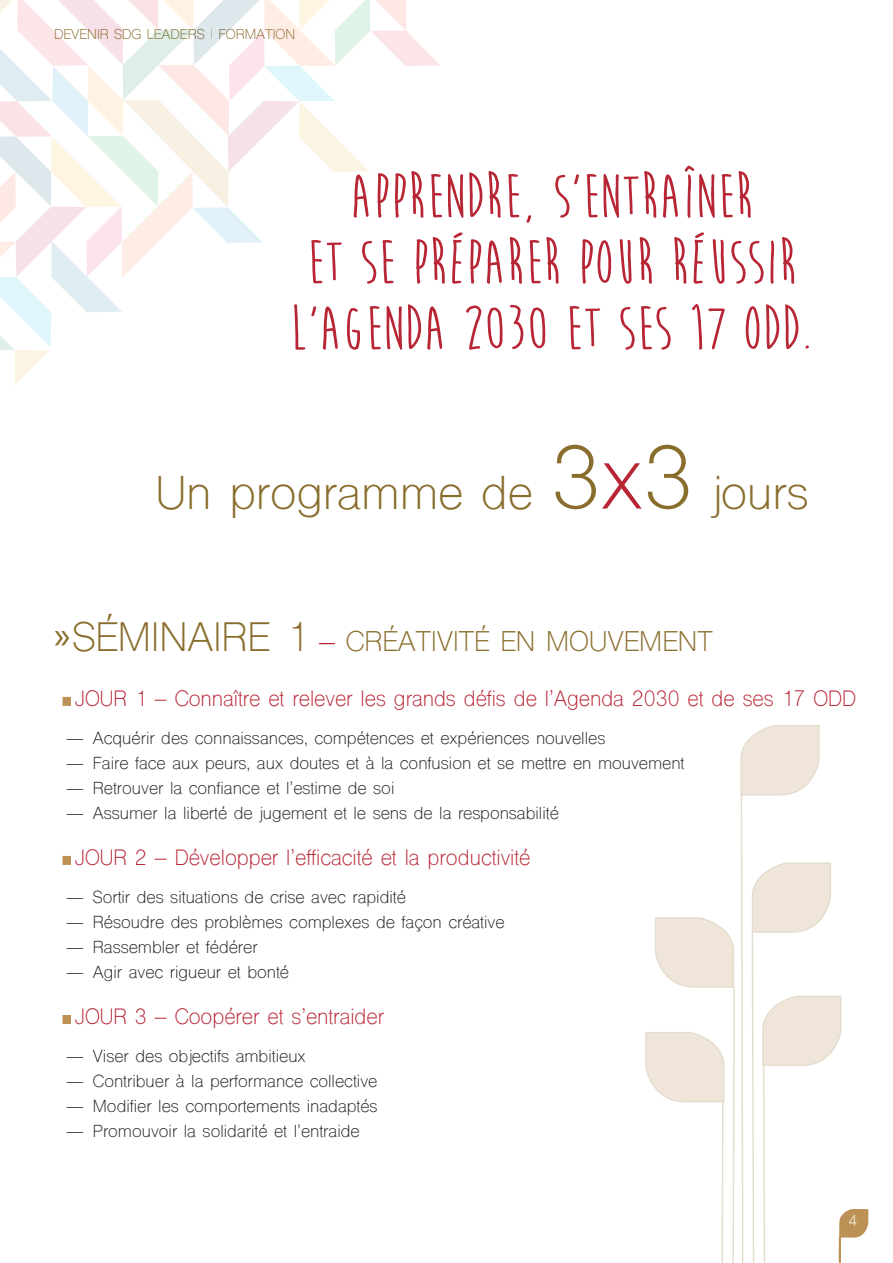
<style>
.page{position:relative;width:893px;height:1263px;background:#fff}
.page>*{position:absolute;margin:0;border:0;box-sizing:border-box;transform-origin:0 0}
.MOTTO_MOON_FLOWER{font:700 63px/66px "Moon Flower";letter-spacing:.005em;color:#b82535;text-align:center}
.un_programme_3X3{font:45px "Shree Dev 0714";color:#896d2c}
.t1{font:27px "Shree Dev 0714";color:#896d2c}
.JOUR_avec_FILET{font:21px "Shree Dev 0714";color:#b82535;scale:.96 1}
.t2{font:16.5px "Shree Dev 0714";color:#231f20}
.t3{font:15px "Shree Dev 0714";color:#fff}
.t4{font:13.5px "Shree Dev 0714";color:#896d2c}
.s1{font-family:"Avenir Next";font-weight:200}
.s2{font-size:85.5px}
.s3{font-size:85.5px;color:#b82535}
.s4{font-family:"Myriad Pro";font-size:39px}
.s5{font-size:39px}
.s6{color:#b82535}
</style>
<div class="page">
<div style="left:63px;top:1015px;width:334px;height:9px;background:#bd9156"></div>
<div style="left:71px;top:1007px;width:334px;height:22px;background:#fff"></div>
<svg style="left:0;top:0;width:440px;height:385px"></svg>
<svg style="left:645px;top:725px;width:223px;height:538px"></svg>
<p class="t4" style="left:54px;top:26px;width:243px">DEVENIR SDG LEADERS <span class="s1">l</span> FORMATION</p>
<p class="MOTTO_MOON_FLOWER" style="left:290px;top:164px;width:524px">APPRENDRE, S’ENTRAÎNER<br>ET SE PRÉPARER POUR RÉUSSIR<br>L’AGENDA 2030 ET SES 17 ODD.</p>
<p class="un_programme_3X3" style="left:156px;top:465px;width:654px">Un programme de <span class="s2">3</span><span class="s3">x</span><span class="s2">3</span> jours</p>
<p class="t1" style="left:54px;top:625px;width:660px"><span class="s4">»</span><span class="s5">SÉMINAIRE 1</span> <span class="s6">–</span> CRÉATIVITÉ EN MOUVEMENT</p>
<p class="JOUR_avec_FILET" style="left:75px;top:686px;width:815px">JOUR 1 – Connaître et relever les grands défis de l’Agenda 2030 et de ses 17 ODD</p>
<p class="t2" style="left:67px;top:728px;width:540px">— Acquérir des connaissances, compétences et expériences nouvelles</p>
<p class="t2" style="left:67px;top:753px;width:619px">— Faire face aux peurs, aux doutes et à la confusion et se mettre en mouvement</p>
<p class="t2" style="left:67px;top:778px;width:329px">— Retrouver la confiance et l’estime de soi</p>
<p class="t2" style="left:67px;top:803px;width:494px">— Assumer la liberté de jugement et le sens de la responsabilité</p>
<p class="JOUR_avec_FILET" style="left:75px;top:845px;width:476px">JOUR 2 – Développer l’efficacité et la productivité</p>
<p class="t2" style="left:67px;top:887px;width:341px">— Sortir des situations de crise avec rapidité</p>
<p class="t2" style="left:67px;top:912px;width:439px">— Résoudre des problèmes complexes de façon créative</p>
<p class="t2" style="left:67px;top:937px;width:192px">— Rassembler et fédérer</p>
<p class="t2" style="left:67px;top:962px;width:224px">— Agir avec rigueur et bonté</p>
<p class="JOUR_avec_FILET" style="left:75px;top:1004px;width:323px">JOUR 3 – Coopérer et s’entraider</p>
<p class="t2" style="left:67px;top:1046px;width:240px">— Viser des objectifs ambitieux</p>
<p class="t2" style="left:67px;top:1071px;width:312px">— Contribuer à la performance collective</p>
<p class="t2" style="left:67px;top:1096px;width:312px">— Modifier les comportements inadaptés</p>
<p class="t2" style="left:67px;top:1121px;width:294px">— Promouvoir la solidarité et l’entraide</p>
<p class="t3" style="left:848px;top:1212px;width:10px">4</p>
</div>
